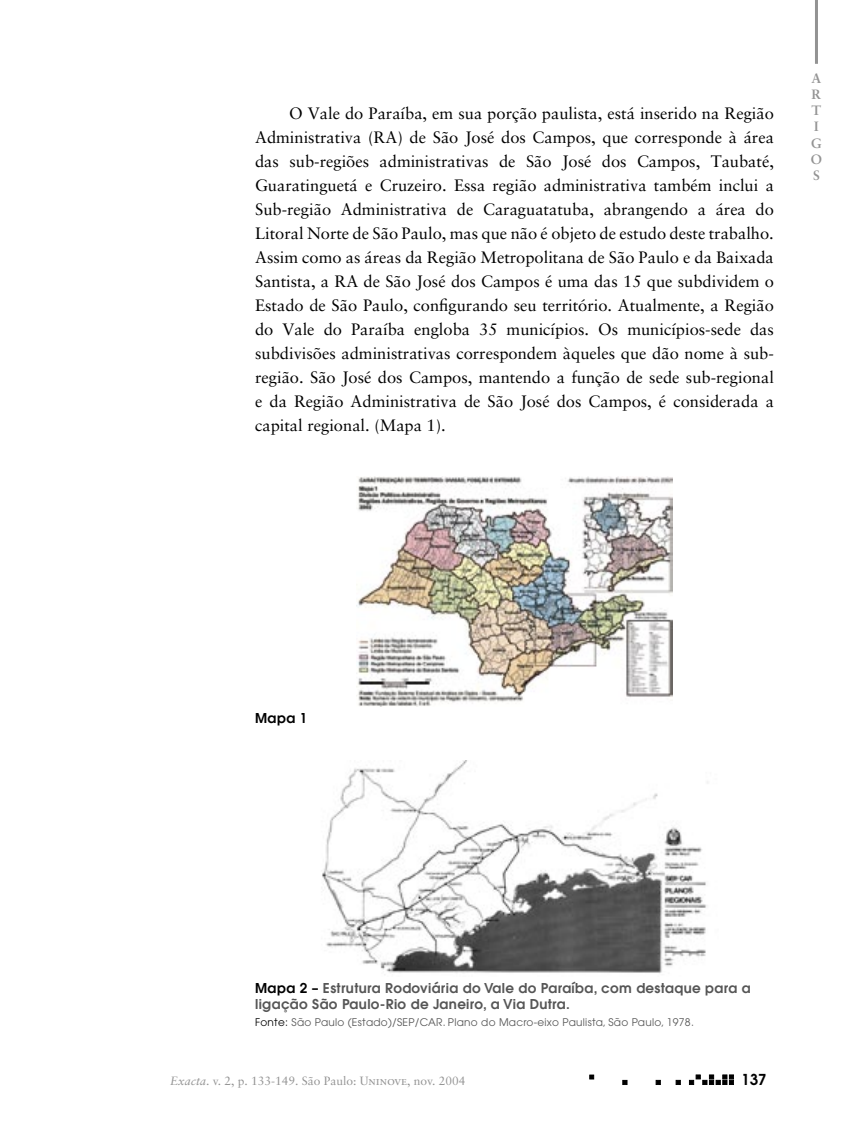
<style>
.page{position:relative;width:859px;height:1132px;background:#fff}
.page>*{position:absolute;margin:0;border:0;box-sizing:border-box;transform-origin:0 0}
.t1{font:16.5px/24px "Sabon";color:#000;text-align:justify}
.t2{font:600 15px "Avant Garde";color:#000}
.tabela___titulo{font:600 13.5px/16.2px "Avant Garde";letter-spacing:.025em;color:#565656}
.t3{font:700 13.5px/16.2px "Sabon";color:#939393}
.tabela___titulo-2{font:600 13.5px "Avant Garde";color:#000}
.t4{font:12px "Sabon";color:#939393}
.tabela___nota{font:10.5px "Avant Garde";letter-spacing:.025em;color:#565656}
.s1{color:#000}
.s2{font-style:italic}
.s3{font-family:"Sabon Roman SC"}
</style>
<div class="page">
<svg style="left:623px;top:1079px;width:4px;height:5px"></svg>
<svg style="left:656px;top:1079px;width:4px;height:5px"></svg>
<svg style="left:676px;top:1079px;width:4px;height:5px"></svg>
<svg style="left:589px;top:1074px;width:5px;height:4px"></svg>
<svg style="left:689px;top:1074px;width:45px;height:10px"></svg>
<hr style="left:815px;top:0;width:3px;height:64px;background:#939393">
<img style="left:356px;top:476px;width:317px;height:230px">
<img style="left:322px;top:760px;width:386px;height:215px">
<p class="t1" style="left:255px;top:101px;width:520px;text-indent:34px">O Vale do Paraíba, em sua porção paulista, está inserido na Região Administrativa (RA) de São José dos Campos, que corresponde à área das sub-regiões administrativas de São José dos Campos, Taubaté, Guaratinguetá e Cruzeiro. Essa região administrativa também inclui a Sub-região Administrativa de Caraguatatuba, abrangendo a área do Litoral Norte de São Paulo, mas que não é objeto de estudo deste trabalho.<br>Assim como as áreas da Região Metropolitana de São Paulo e da Baixada Santista, a RA de São José dos Campos é uma das 15 que subdividem o Estado de São Paulo, configurando seu território. Atualmente, a Região do Vale do Paraíba engloba 35 municípios. Os municípios-sede das subdivisões administrativas correspondem àqueles que dão nome à sub&shy;região. São José dos Campos, mantendo a função de sede sub-regional e da Região Administrativa de São José dos Campos, é considerada a capital regional. (Mapa 1).</p>
<p class="t3" style="left:811px;top:70px;width:13px">A<br>R<br>T<br>I<br>G<br>O<br>S</p>
<p class="tabela___titulo-2" style="left:255px;top:708px;width:54px">Mapa 1</p>
<p class="tabela___titulo" style="left:255px;top:978px;width:497px"><span class="s1">Mapa 2 –</span> Estrutura Rodoviária do Vale do Paraíba, com destaque para a ligação São Paulo-Rio de Janeiro, a Via Dutra.</p>
<p class="tabela___nota" style="left:255px;top:1015px;width:440px"><span class="s1">Fonte:</span> São Paulo (Estado)/SEP/CAR. Plano do Macro-eixo Paulista, São Paulo, 1978.</p>
<p class="t4" style="left:170px;top:1073px;width:297px"><span class="s2">Exacta</span>. v. 2, p. 133-149. São Paulo: <span class="s3">Uninove</span>, nov. 2004</p>
<p class="t2" style="left:741px;top:1068px;width:27px">137</p>
</div>
